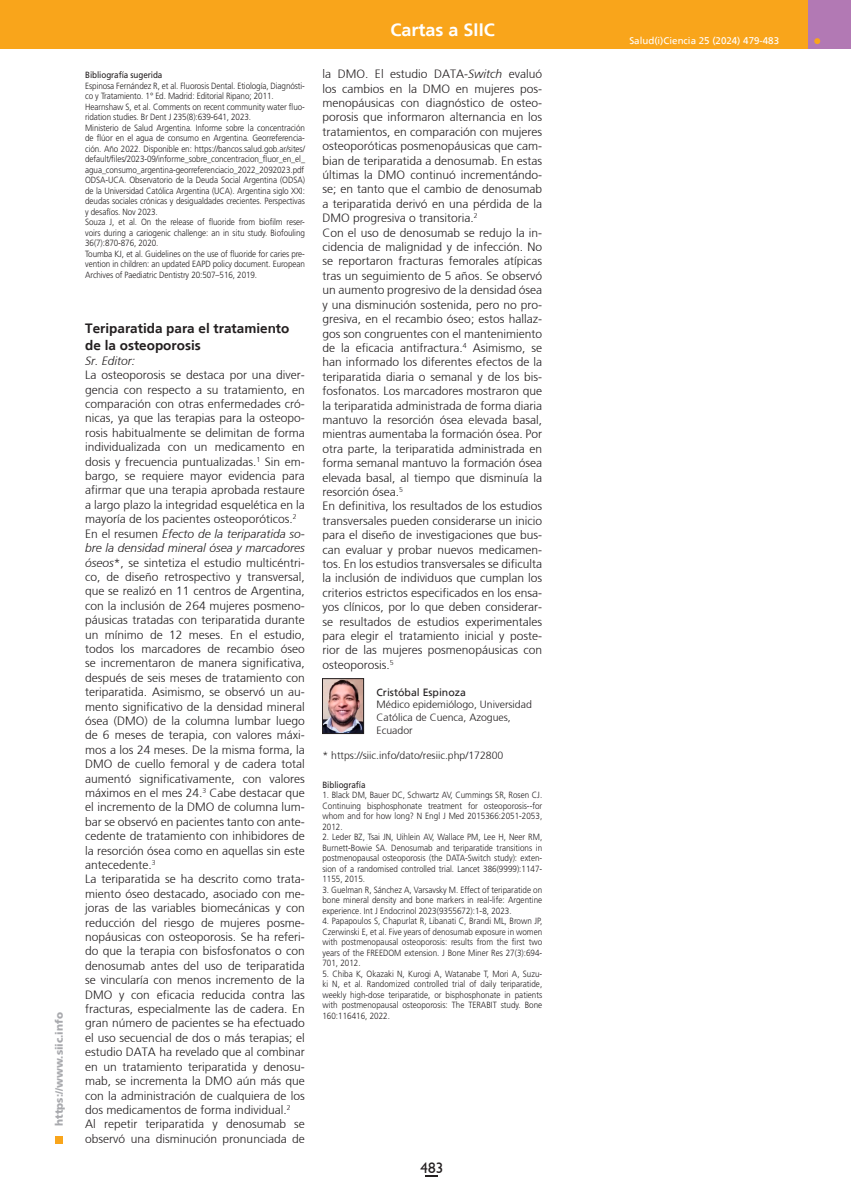
<style>
.page{position:relative;width:851px;height:1191px;background:#fff}
.page>*{position:absolute;margin:0;border:0;box-sizing:border-box;transform-origin:0 0}
.t1{font:700 18px "Frutiger";color:#fff}
.t2{font:15px "Humanist 521 BT";color:#231f20}
.t3{font:700 13.5px/16.2px "Frutiger";color:#231f20}
.t4{font:italic 13.5px "Frutiger";letter-spacing:-.01em;color:#231f20}
.t5{font:300 12px/14.4px "Frutiger";color:#231f20}
.t6{font:italic 300 12px "Frutiger";color:#231f20}
.t7{font:300 10.5px/12.6px "Frutiger";color:#231f20}
.t8{font:900 10.5px "Frutiger";color:#a8a9ad}
.t9{font:10.5px "Frutiger";color:#231f20}
.t10{font:9.75px "Frutiger";color:#fff}
.t11{font:300 9px/10.5px "Frutiger LT Std";letter-spacing:-.01em;color:#231f20;text-align:justify;scale:.9 1}
.t12{font:9px "Frutiger LT Std";letter-spacing:-.01em;color:#231f20;scale:.9 1}
.s1{font-style:italic}
</style>
<div class="page">
<div style="left:1px;top:0;width:849px;height:49px;background:#f9a51b"></div>
<svg style="left:425px;top:1175px;width:13px;height:1px"></svg>
<div style="left:55px;top:1136px;width:8px;height:8px;background:#f9a51b"></div>
<div style="left:808px;top:0;width:42px;height:49px;background:#b279b4"></div>
<svg style="left:814px;top:38px;width:6px;height:6px"></svg>
<img style="left:324px;top:680px;width:38px;height:51px">
<div style="left:322px;top:678px;width:42px;height:55px;border:1px solid #231f20"></div>
<p class="t8" style="left:53px;top:1125px;width:115px;rotate:-90deg">https://www.siic.info</p>
<h1 class="t1" style="left:390px;top:19px;width:106px">Cartas a SIIC</h1>
<p class="t5" style="left:322px;top:67px;width:221px">la DMO. El estudio DATA-<span class="s1">Switch</span> evaluó los cambios en la DMO en mujeres pos&shy;menopáusicas con diagnóstico de osteo&shy;porosis que informaron alternancia en los tratamientos, en comparación con mujeres osteoporóticas posmenopáusicas que cam&shy;bian de teriparatida a denosumab. En estas últimas la DMO continuó incrementándo&shy;se; en tanto que el cambio de denosumab a teriparatida derivó en una pérdida de la DMO progresiva o transitoria.<sup>2<br></sup>Con el uso de denosumab se redujo la in&shy;cidencia de malignidad y de infección. No se reportaron fracturas femorales atípicas tras un seguimiento de 5 años. Se observó un aumento progresivo de la densidad ósea y una disminución sostenida, pero no pro&shy;gresiva, en el recambio óseo; estos hallaz&shy;gos son congruentes con el mantenimiento de la eficacia antifractura.<sup>4</sup> Asimismo, se han informado los diferentes efectos de la teriparatida diaria o semanal y de los bis&shy;fosfonatos. Los marcadores mostraron que la teriparatida administrada de forma diaria mantuvo la resorción ósea elevada basal, mientras aumentaba la formación ósea. Por otra parte, la teriparatida administrada en forma semanal mantuvo la formación ósea elevada basal, al tiempo que disminuía la resorción ósea.<sup>5<br></sup>En definitiva, los resultados de los estudios transversales pueden considerarse un inicio para el diseño de investigaciones que bus&shy;can evaluar y probar nuevos medicamen&shy;tos. En los estudios transversales se dificulta la inclusión de individuos que cumplan los criterios estrictos especificados en los ensa&shy;yos clínicos, por lo que deben considerar&shy;se resultados de estudios experimentales para elegir el tratamiento inicial y poste&shy;rior de las mujeres posmenopáusicas con osteoporosis.<sup>5</sup></p>
<p class="t9" style="left:376px;top:686px;width:91px">Cristóbal Espinoza</p>
<p class="t7" style="left:376px;top:698px;width:157px">Médico epidemiólogo, Universidad<br>Católica de Cuenca, Azogues,<br>Ecuador</p>
<p class="t7" style="left:322px;top:749px;width:182px">* https://siic.info/dato/resiic.php/172800</p>
<p class="t12" style="left:322px;top:779px;width:50px">Bibliografía</p>
<p class="t11" style="left:322px;top:790px;width:246px">1. Black DM, Bauer DC, Schwartz AV, Cummings SR, Rosen CJ.<br>Continuing bisphosphonate treatment for osteoporosis--for whom and for how long? N Engl J Med 2015366:2051-2053, 2012.</p>
<p class="t11" style="left:322px;top:832px;width:246px">2. Leder BZ, Tsai JN, Uihlein AV, Wallace PM, Lee H, Neer RM, Burnett-Bowie SA. Denosumab and teriparatide transitions in postmenopausal osteoporosis (the DATA-Switch study): exten&shy;sion of a randomised controlled trial. Lancet 386(9999):1147- 1155, 2015.</p>
<p class="t11" style="left:322px;top:884px;width:246px">3. Guelman R, Sánchez A, Varsavsky M. Effect of teriparatide on bone mineral density and bone markers in real-life: Argentine experience. Int J Endocrinol 2023(9355672):1-8, 2023.</p>
<p class="t11" style="left:322px;top:916px;width:246px">4. Papapoulos S, Chapurlat R, Libanati C, Brandi ML, Brown JP, Czerwinski E, et al. Five years of denosumab exposure in women with postmenopausal osteoporosis: results from the first two years of the FREEDOM extension. J Bone Miner Res 27(3):694- 701, 2012.</p>
<p class="t11" style="left:322px;top:968px;width:246px">5. Chiba K, Okazaki N, Kurogi A, Watanabe T, Mori A, Suzu&shy;ki N, et al. Randomized controlled trial of daily teriparatide, weekly high-dose teriparatide, or bisphosphonate in patients with postmenopausal osteoporosis: The TERABIT study. Bone 160:116416, 2022.</p>
<p class="t12" style="left:85px;top:70px;width:87px">Bibliografía sugerida</p>
<p class="t11" style="left:85px;top:80px;width:246px;text-align:left">Espinosa Fernández R, et al. Fluorosis Dental. Etiología, Diagnósti&shy;co y Tratamiento. 1° Ed. Madrid: Editorial Ripano; 2011.<br>Hearnshaw S, et al. Comments on recent community water fluo&shy;ridation studies. Br Dent J 235(8):639-641, 2023.<br>Ministerio de Salud Argentina. Informe sobre la concentración de flúor en el agua de consumo en Argentina. Georreferencia&shy;ción. Año 2022. Disponible en: https://bancos.salud.gob.ar/sites/ default/files/2023-09/informe_sobre_concentracion_fluor_en_el_ agua_consumo_argentina-georreferenciacio_2022_2092023.pdf ODSA-UCA. Observatorio de la Deuda Social Argentina (ODSA) de la Universidad Católica Argentina (UCA). Argentina siglo XXI: deudas sociales crónicas y desigualdades crecientes. Perspectivas y desafíos. Nov 2023.<br>Souza J, et al. On the release of fluoride from biofilm reser&shy;voirs during a cariogenic challenge: an in situ study. Biofouling 36(7):870-876, 2020.<br>Toumba KJ, et al. Guidelines on the use of fluoride for caries pre&shy;vention in children: an updated EAPD policy document. European Archives of Paediatric Dentistry 20:507–516, 2019.</p>
<p class="t4" style="left:85px;top:82px;width:284px">www.siicsalud.com/instrucciones_sic_web.php</p>
<p class="t3" style="left:85px;top:320px;width:206px">Teriparatida para el tratamiento de la osteoporosis</p>
<p class="t6" style="left:85px;top:354px;width:52px">Sr. Editor:</p>
<p class="t5" style="left:85px;top:368px;width:221px">La osteoporosis se destaca por una diver&shy;gencia con respecto a su tratamiento, en comparación con otras enfermedades cró&shy;nicas, ya que las terapias para la osteopo&shy;rosis habitualmente se delimitan de forma individualizada con un medicamento en dosis y frecuencia puntualizadas.<sup>1</sup> Sin em&shy;bargo, se requiere mayor evidencia para afirmar que una terapia aprobada restaure a largo plazo la integridad esquelética en la mayoría de los pacientes osteoporóticos.<sup>2<br></sup>En el resumen <span class="s1">Efecto de la teriparatida so&shy;bre la densidad mineral ósea y marcadores óseos</span>*, se sintetiza el estudio multicéntri&shy;co, de diseño retrospectivo y transversal, que se realizó en 11 centros de Argentina, con la inclusión de 264 mujeres posmeno&shy;páusicas tratadas con teriparatida durante un mínimo de 12 meses. En el estudio, todos los marcadores de recambio óseo se incrementaron de manera significativa, después de seis meses de tratamiento con teriparatida. Asimismo, se observó un au&shy;mento significativo de la densidad mineral ósea (DMO) de la columna lumbar luego de 6 meses de terapia, con valores máxi&shy;mos a los 24 meses. De la misma forma, la DMO de cuello femoral y de cadera total aumentó significativamente, con valores máximos en el mes 24.<sup>3</sup> Cabe destacar que el incremento de la DMO de columna lum&shy;bar se observó en pacientes tanto con ante&shy;cedente de tratamiento con inhibidores de la resorción ósea como en aquellas sin este antecedente.<sup>3<br></sup>La teriparatida se ha descrito como trata&shy;miento óseo destacado, asociado con me&shy;joras de las variables biomecánicas y con reducción del riesgo de mujeres posme&shy;nopáusicas con osteoporosis. Se ha referi&shy;do que la terapia con bisfosfonatos o con denosumab antes del uso de teriparatida se vincularía con menos incremento de la DMO y con eficacia reducida contra las fracturas, especialmente las de cadera. En gran número de pacientes se ha efectuado el uso secuencial de dos o más terapias; el estudio DATA ha revelado que al combinar en un tratamiento teriparatida y denosu&shy;mab, se incrementa la DMO aún más que con la administración de cualquiera de los dos medicamentos de forma individual.<sup>2<br></sup>Al repetir teriparatida y denosumab se observó una disminución pronunciada de</p>
<p class="t2" style="left:420px;top:1158px;width:24px">483</p>
<p class="t10" style="left:629px;top:35px;width:151px">Salud(i)Ciencia 25 (2024) 479-483</p>
</div>
